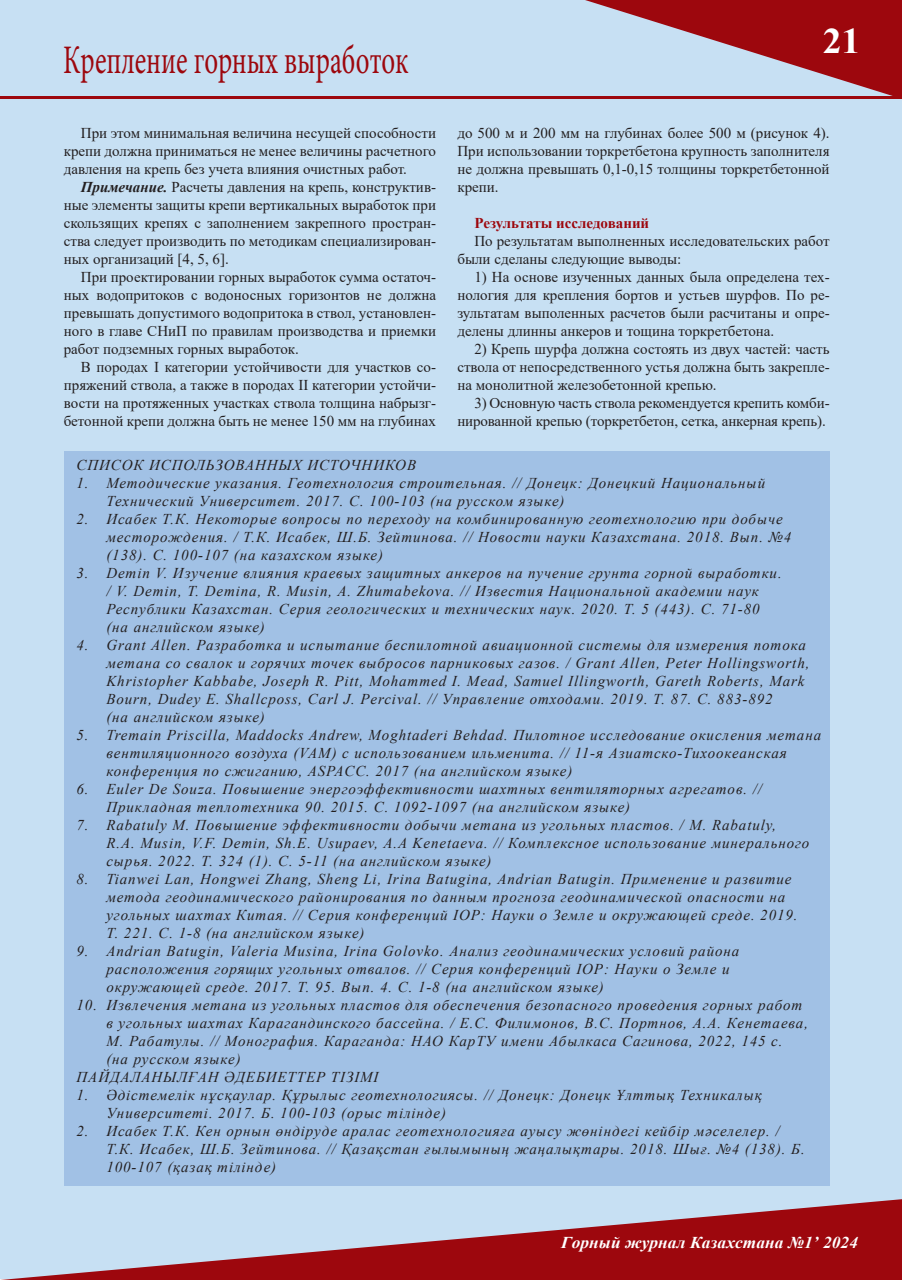
<style>
.page{position:relative;width:902px;height:1280px;background:#fff}
.page>*{position:absolute;margin:0;border:0;box-sizing:border-box;transform-origin:0 0}
.Рубрика{font:40.5px "Minion Pro";color:#9d070d;scale:.67 1}
.t1{font:700 36px "Times New Roman";color:#fff;scale:1.05 1}
.t2{font:italic 700 16.5px "Times New Roman";letter-spacing:.005em;color:#fff;scale:1.05 1}
.литература{font:italic 15px/18px "Times New Roman";letter-spacing:.06em;color:#231f20}
.t3{font:15px/18px "Times New Roman";color:#231f20;text-align:justify}
.t4{font:700 15px "Times New Roman";color:#9d070d}
.s1{font-weight:700;font-style:italic}
</style>
<div class="page">
<div style="left:1px;top:1px;width:900px;height:1278px;background:#c7e0f3"></div>
<svg style="left:585px;top:0;width:316px;height:96px"></svg>
<svg style="left:0;top:1199px;width:901px;height:81px"></svg>
<hr style="left:1px;top:96px;width:900px;height:3px;background:#9d070d">
<div style="left:64px;top:451px;width:765px;height:735px;background:#a1c1e5"></div>
<p class="Рубрика" style="left:63px;top:33px;width:517px">Крепление горных выработок</p>
<p class="t3" style="left:64px;top:123px;width:374px;text-indent:17px">При этом минимальная величина несущей способности крепи должна приниматься не менее величины расчетного давления на крепь без учета влияния очистных работ.</p>
<p class="t3" style="left:64px;top:177px;width:374px;text-indent:17px"><span class="s1">Примечание.</span> Расчеты давления на крепь, конструктив&shy;ные элементы защиты крепи вертикальных выработок при скользящих крепях с заполнением закрепного простран&shy;ства следует производить по методикам специализирован&shy;ных организаций [4, 5, 6].</p>
<p class="t3" style="left:64px;top:267px;width:374px;text-indent:17px">При проектировании горных выработок сумма остаточ&shy;ных водопритоков с водоносных горизонтов не должна превышать допустимого водопритока в ствол, установлен&shy;ного в главе СНиП по правилам производства и приемки работ подземных горных выработок.</p>
<p class="t3" style="left:64px;top:357px;width:374px;text-indent:17px">В породах I категории устойчивости для участков со&shy;пряжений ствола, а также в породах II категории устойчи&shy;вости на протяженных участках ствола толщина набрызг&shy;бетонной крепи должна быть не менее 150 мм на глубинах</p>
<h2 class="t1" style="left:822px;top:15px;width:38px">21</h2>
<p class="t3" style="left:457px;top:123px;width:374px">до 500 м и 200 мм на глубинах более 500 м (рисунок 4).<br>При использовании торкретбетона крупность заполнителя не должна превышать 0,1-0,15 толщины торкретбетонной крепи.</p>
<p class="t4" style="left:474px;top:212px;width:176px">Результаты исследований</p>
<p class="t3" style="left:457px;top:231px;width:374px;text-indent:17px">По результатам выполненных исследовательских работ были сделаны следующие выводы:</p>
<p class="t3" style="left:457px;top:267px;width:374px;text-indent:17px">1) На основе изученных данных была определена тех&shy;нология для крепления бортов и устьев шурфов. По ре&shy;зультатам выполенных расчетов были расчитаны и опре&shy;делены длинны анкеров и тощина торкретбетона.</p>
<p class="t3" style="left:457px;top:339px;width:374px;text-indent:17px">2) Крепь шурфа должна состоять из двух частей: часть ствола от непосредственного устья должна быть закрепле&shy;на монолитной железобетонной крепью.</p>
<p class="t3" style="left:457px;top:393px;width:374px;text-align:right">3) Основную часть ствола рекомендуется крепить комби&shy;нированной крепью (торкретбетон, сетка, анкерная крепь).</p>
<p class="литература" style="left:77px;top:456px;width:341px">СПИСОК ИСПОЛЬЗОВАННЫХ ИСТОЧНИКОВ</p>
<p class="литература" style="left:106px;top:474px;width:660px;text-indent:-30px">1. Методические указания. Геотехнология строительная. // Донецк: Донецкий Национальный<br>Технический Университет. 2017. С. 100-103 (на русском языке)</p>
<p class="литература" style="left:106px;top:510px;width:686px;text-indent:-30px">2. Исабек Т.К. Некоторые вопросы по переходу на комбинированную геотехнологию при добыче месторождения. / Т.К. Исабек, Ш.Б. Зейтинова. // Новости науки Казахстана. 2018. Вып. №4 (138). С. 100-107 (на казахском языке)</p>
<p class="литература" style="left:106px;top:564px;width:677px;text-indent:-30px">3. Demin V. Изучение влияния краевых защитных анкеров на пучение грунта горной выработки. / V. Demin, T. Demina, R. Musin, A. Zhumabekova. // Известия Национальной академии наук Республики Казахстан. Серия геологических и технических наук. 2020. T. 5 (443). С. 71-80 (на английском языке)</p>
<p class="литература" style="left:106px;top:636px;width:704px;text-indent:-30px">4. Grant Allen. Разработка и испытание беспилотной авиационной системы для измерения потока метана со свалок и горячих точек выбросов парниковых газов. / Grant Allen, Peter Hollingsworth, Khristopher Kabbabe, Joseph R. Pitt, Mohammed I. Mead, Samuel Illingworth, Gareth Roberts, Mark Bourn, Dudey E. Shallcposs, Carl J. Percival. // Управление отходами. 2019. Т. 87. С. 883-892<br>(на английском языке)</p>
<p class="литература" style="left:106px;top:726px;width:716px;text-indent:-30px">5. Tremain Priscilla, Maddocks Andrew, Moghtaderi Behdad. Пилотное исследование окисления метана вентиляционного воздуха (VAM) с использованием ильменита. // 11-я Азиатско-Тихоокеанская конференция по сжиганию, ASPACC. 2017 (на английском языке)</p>
<p class="литература" style="left:106px;top:780px;width:657px;text-indent:-30px">6. Euler De Souza. Повышение энергоэффективности шахтных вентиляторных агрегатов. //<br>Прикладная теплотехника 90. 2015. С. 1092-1097 (на английском языке)</p>
<p class="литература" style="left:106px;top:816px;width:704px;text-indent:-30px">7. Rabatuly М. Повышение эффективности добычи метана из угольных пластов. / М. Rabatuly,<br>R.A. Musin, V.F. Demin, Sh.Е. Usupaev, A.A Kenetaeva. // Комплексное использование минерального сырья. 2022. Т. 324 (1). С. 5-11 (на английском языке)</p>
<p class="литература" style="left:106px;top:870px;width:692px;text-indent:-30px">8. Tianwei Lan, Hongwei Zhang, Sheng Li, Irina Batugina, Andrian Batugin. Применение и развитие метода геодинамического районирования по данным прогноза геодинамической опасности на угольных шахтах Китая. // Серия конференций IOP: Науки о Земле и окружающей среде. 2019.<br>Т. 221. С. 1-8 (на английском языке)</p>
<p class="литература" style="left:106px;top:942px;width:634px;text-indent:-30px">9. Andrian Batugin, Valeria Musina, Irina Golovko. Анализ геодинамических условий района расположения горящих угольных отвалов. // Серия конференций IOP: Науки о Земле и окружающей среде. 2017. Т. 95. Вып. 4. С. 1-8 (на английском языке)</p>
<p class="литература" style="left:106px;top:996px;width:703px;text-indent:-30px">10. Извлечения метана из угольных пластов для обеспечения безопасного проведения горных работ в угольных шахтах Карагандинского бассейна. / Е.С. Филимонов, В.С. Портнов, А.А. Кенетаева, М. Рабатулы. // Монография. Караганда: НАО КарТУ имени Абылкаса Сагинова, 2022, 145 с.<br>(на русском языке)</p>
<p class="литература" style="left:77px;top:1068px;width:303px">ПАЙДАЛАНЫЛҒАН ӘДЕБИЕТТЕР ТІЗІМІ</p>
<p class="литература" style="left:106px;top:1086px;width:656px;text-indent:-30px">1. Әдістемелік нұсқаулар. Құрылыс геотехнологиясы. // Донецк: Донецк Ұлттық Техникалық<br>Университеті. 2017. Б. 100-103 (орыс тілінде)</p>
<p class="литература" style="left:106px;top:1122px;width:699px;text-indent:-30px">2. Исабек Т.К. Кен орнын өндіруде аралас геотехнологияға ауысу жөніндегі кейбір мәселелер. /<br>Т.К. Исабек, Ш.Б. Зейтинова. // Қазақстан ғылымының жаңалықтары. 2018. Шығ. №4 (138). Б.<br>100-107 (қазақ тілінде)</p>
<p class="t2" style="left:561px;top:1231px;width:284px">Горный журнал Казахстана №1’ 2024</p>
</div>
